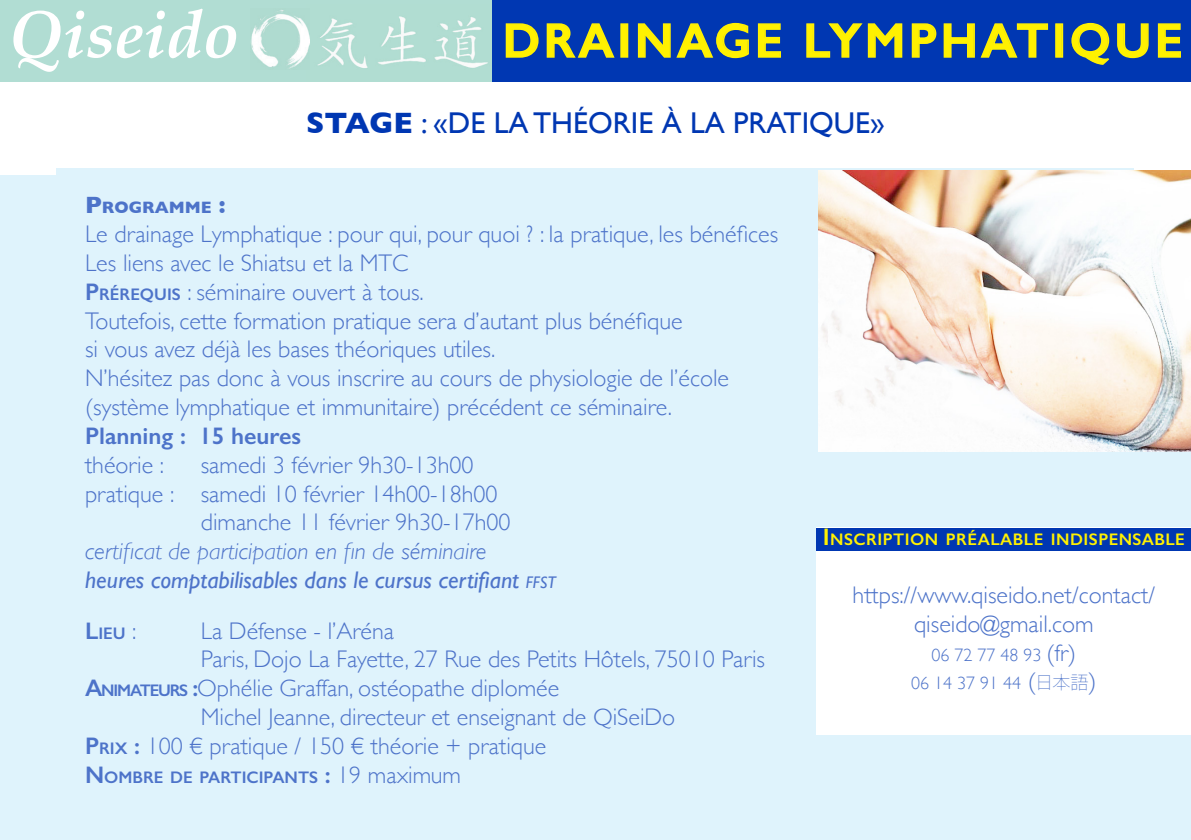
<style>
.page{position:relative;width:1191px;height:840px;background:#fff}
.page>*{position:absolute;margin:0;border:0;box-sizing:border-box;transform-origin:0 0}
.t1{font:italic 700 66px "Palatino Linotype";color:#fff}
.t2{font:600 48px "Gill Sans";letter-spacing:.08em;color:#fff101}
.t3{font:30px "Gill Sans";color:#0037b2}
.t4{font:300 24px/28.8px "Gill Sans";color:#4d73c9}
.t5{font:italic 24px/28.8px "Gill Sans";color:#4d73c9}
.t6{font:600 24px "Gill Sans";color:#4d73c9}
.t7{font:300 18px/28.8px "Gill Sans";color:#4d73c9;text-align:center}
.t8{font:600 16.8px "Gill Sans";color:#4d73c9}
.t9{font:600 16.8px "Gill Sans";letter-spacing:.03em;color:#fff101}
.t10{font:700 16.8px "Gill Sans";color:#4d73c9}
.s1{font-weight:700}
.s2{font-size:24px}
.s3{font-weight:600}
.s4{font-weight:600;font-size:16.8px}
.s5{font-weight:300}
.s6{font-size:16.8px}
.s7{font-weight:300;font-size:24px}
.s8{font-family:"Koz Go Pr 6 N";font-weight:200}
</style>
<div class="page">
<div style="left:0;top:0;width:495px;height:82px;background:#b1ddd3"></div>
<img style="left:309px;top:5px;width:184px;height:77px">
<div style="left:0;top:175px;width:1191px;height:664px;background:#dff3fc"></div>
<div style="left:493px;top:0;width:698px;height:82px;background:#0037b2"></div>
<svg style="left:505px;top:23px;width:34px;height:35px"></svg>
<svg style="left:546px;top:23px;width:69px;height:35px"></svg>
<div style="left:620px;top:23px;width:8px;height:35px;border:2px solid #fff101"></div>
<svg style="left:637px;top:22px;width:112px;height:37px"></svg>
<svg style="left:757px;top:23px;width:24px;height:35px"></svg>
<svg style="left:806px;top:23px;width:97px;height:35px"></svg>
<svg style="left:911px;top:23px;width:26px;height:35px"></svg>
<svg style="left:943px;top:23px;width:105px;height:35px"></svg>
<div style="left:1055px;top:23px;width:8px;height:35px;border:2px solid #fff101"></div>
<svg style="left:1071px;top:22px;width:39px;height:43px"></svg>
<svg style="left:1117px;top:23px;width:32px;height:36px"></svg>
<svg style="left:1157px;top:23px;width:24px;height:35px"></svg>
<div style="left:57px;top:168px;width:1077px;height:671px;background:#dff3fc"></div>
<img style="left:251px;top:10px;width:58px;height:59px">
<img style="left:818px;top:171px;width:373px;height:280px">
<div style="left:816px;top:527px;width:375px;height:207px;background:#fff"></div>
<div style="left:816px;top:527px;width:375px;height:23px;background:#0037b2"></div>
<h1 class="t1" style="left:9px;top:-12px;width:232px">Qiseido</h1>
<h2 class="t2" style="left:503px;top:12px;width:681px">DRAINAGE LYMPHATIQUE</h2>
<p class="t3" style="left:306px;top:105px;width:580px"><span class="s1">STAGE</span> : «DE LA THÉORIE À LA PRATIQUE»</p>
<p class="t10" style="left:85px;top:194px;width:142px"><span class="s2">P</span>ROGRAMME <span class="s2">:</span></p>
<p class="t4" style="left:85px;top:218px;width:694px">Le drainage Lymphatique : pour qui, pour quoi ? : la pratique, les bénéfices Les liens avec le Shiatsu et la MTC<br><span class="s3">P</span><span class="s4">RÉREQUIS</span> : séminaire ouvert à tous.<br>Toutefois, cette formation pratique sera d’autant plus bénéfique<br>si vous avez déjà les bases théoriques utiles.<br>N’hésitez pas donc à vous inscrire au cours de physiologie de l’école (système lymphatique et immunitaire) précédent ce séminaire.</p>
<p class="t6" style="left:85px;top:421px;width:218px">Planning : 15 heures</p>
<p class="t4" style="left:85px;top:449px;width:81px">théorie :</p>
<p class="t4" style="left:201px;top:449px;width:274px">samedi 3 février 9h30-13h00</p>
<p class="t4" style="left:85px;top:478px;width:414px">pratique : samedi 10 février 14h00-18h00</p>
<p class="t4" style="left:201px;top:506px;width:311px">dimanche 11 février 9h30-17h00</p>
<p class="t5" style="left:85px;top:536px;width:472px"><span class="s5">certificat de participation en fin de séminaire<br></span>heures comptabilisables dans le cursus certifiant <span class="s6">ffst</span></p>
<p class="t8" style="left:85px;top:622px;width:53px"><span class="s2">L</span>IEU <span class="s7">:</span></p>
<p class="t4" style="left:201px;top:614px;width:195px">La Défense - l’Aréna</p>
<p class="t4" style="left:201px;top:643px;width:566px">Paris, Dojo La Fayette, 27 Rue des Petits Hôtels, 75010 Paris</p>
<p class="t4" style="left:85px;top:672px;width:476px"><span class="s3">A</span><span class="s4">NIMATEURS</span> <span class="s3">:</span>Ophélie Graffan, ostéopathe diplomée</p>
<p class="t4" style="left:201px;top:701px;width:476px">Michel Jeanne, directeur et enseignant de QiSeiDo</p>
<p class="t4" style="left:85px;top:730px;width:463px"><span class="s3">P</span><span class="s4">RIX</span> <span class="s3">:</span> 100 € pratique / 150 € théorie + pratique</p>
<p class="t8" style="left:85px;top:766px;width:377px"><span class="s2">N</span> OMBRE DE PARTICI PANTS <span class="s2">:</span> <span class="s7">19 maximum</span></p>
<p class="t9" style="left:822px;top:529px;width:363px"><span class="s2">I</span>NSCRI PTION PRÉALABLE I NDISPENSABLE</p>
<p class="t4" style="left:852px;top:579px;width:304px;text-align:center">https://www.qiseido.net/contact/ qiseido@gmail.com</p>
<p class="t7" style="left:911px;top:639px;width:187px">06 72 77 48 93 <span class="s2">(fr)<br></span>06 14 37 91 44 <span class="s2">(</span><span class="s8">日本語</span><span class="s2">)</span></p>
</div>
